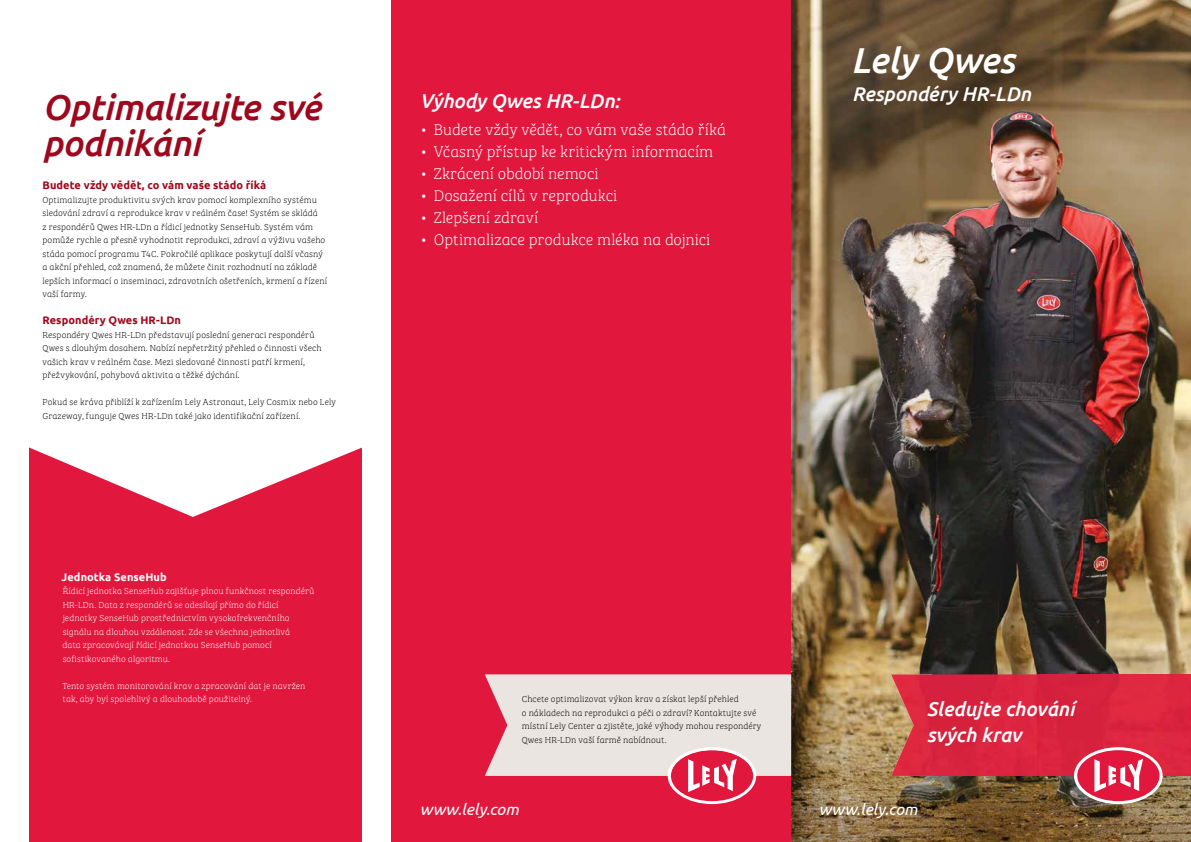
<style>
.page{position:relative;width:1191px;height:842px;background:#fff}
.page>*{position:absolute;margin:0;border:0;box-sizing:border-box;transform-origin:0 0}
.t1{font:italic 500 36px/36px "Ubuntu";letter-spacing:-.01em;color:#9e071c}
.t2{font:italic 500 36px "Ubuntu";letter-spacing:-.01em;color:#fff}
.t3{font:italic 500 20px/26px "Ubuntu";color:#fff}
.t4{font:16px "Bree Serif Th";letter-spacing:-.005em;color:#fff}
.t5{font:italic 16px "Ubuntu";color:#fff}
.t6{font:700 11px "Ubuntu";letter-spacing:.005em;color:#9e071c}
.t7{font:700 11px "Ubuntu";letter-spacing:.005em;color:#fff}
.t8{font:9px/13.5px "Bree Serif Th";letter-spacing:.01em;color:#000}
.t9{font:9px/13.5px "Bree Serif Th";letter-spacing:.01em;color:#fff}
</style>
<div class="page">
<div style="left:391px;top:0;width:400px;height:842px;background:#e1173d"></div>
<div style="left:28px;top:405px;width:335px;height:437px;background:#e1173d"></div>
<img style="left:791px;top:0;width:400px;height:561px">
<img style="left:791px;top:561px;width:266px;height:105px">
<img style="left:1057px;top:561px;width:134px;height:113px">
<img style="left:791px;top:666px;width:1px;height:176px">
<img style="left:1038px;top:666px;width:20px;height:8px">
<img style="left:933px;top:776px;width:258px;height:66px">
<img style="left:792px;top:638px;width:141px;height:204px">
<img style="left:932px;top:638px;width:106px;height:36px">
<img style="left:891px;top:674px;width:300px;height:102px">
<div style="left:958px;top:706px;width:80px;height:70px;background:#dc2440"></div>
<svg style="left:29px;top:405px;width:333px;height:112px;fill:#fff"></svg>
<svg style="left:1074px;top:747px;width:88px;height:57px"></svg>
<svg style="left:485px;top:674px;width:306px;height:130px"></svg>
<div style="left:362px;top:289px;width:28px;height:553px;background:#fff"></div>
<h1 class="t1" style="left:43px;top:88px;width:280px">Optimalizujte své podnikání</h1>
<h2 class="t3" style="left:420px;top:87px;width:201px">Výhody Qwes HR-LDn:</h2>
<h3 class="t4" style="left:420px;top:119px;width:308px">• Budete vždy vědět, co vám vaše stádo říká</h3>
<h3 class="t4" style="left:420px;top:141px;width:295px">• Včasný přístup ke kritickým informacím</h3>
<h3 class="t4" style="left:420px;top:163px;width:181px">• Zkrácení období nemoci</h3>
<h3 class="t4" style="left:420px;top:185px;width:199px">• Dosažení cílů v reprodukci</h3>
<h3 class="t4" style="left:420px;top:207px;width:120px">• Zlepšení zdraví</h3>
<h3 class="t4" style="left:420px;top:229px;width:292px">• Optimalizace produkce mléka na dojnici</h3>
<p class="t6" style="left:43px;top:178px;width:225px">Budete vždy vědět, co vám vaše stádo říká</p>
<p class="t8" style="left:43px;top:192px;width:286px">Optimalizujte produktivitu svých krav pomocí komplexního systému sledování zdraví a reprodukce krav v reálném čase! Systém se skládá<br>z respondérů Qwes HR-LDn a řídicí jednotky SenseHub. Systém vám pomůže rychle a přesně vyhodnotit reprodukci, zdraví a výživu vašeho stáda pomocí programu T4C. Pokročilé aplikace poskytují další včasný a akční přehled, což znamená, že můžete činit rozhodnutí na základě lepších informací o inseminaci, zdravotních ošetřeních, krmení a řízení vaší farmy.</p>
<p class="t6" style="left:43px;top:313px;width:140px">Respondéry Qwes HR-LDn</p>
<p class="t8" style="left:43px;top:327px;width:281px">Respondéry Qwes HR-LDn představují poslední generaci respondérů Qwes s dlouhým dosahem. Nabízí nepřetržitý přehled o činnosti všech vašich krav v reálném čase. Mezi sledované činnosti patří krmení, přežvykování, pohybová aktivita a těžké dýchání.</p>
<p class="t8" style="left:43px;top:395px;width:295px">Pokud se kráva přiblíží k zařízením Lely Astronaut, Lely Cosmix nebo Lely<br>Grazeway, funguje Qwes HR-LDn také jako identifikační zařízení.</p>
<p class="t7" style="left:62px;top:570px;width:107px">Jednotka SenseHub</p>
<p class="t9" style="left:63px;top:584px;width:253px">Řídicí jednotka SenseHub zajišťuje plnou funkčnost respondérů HR-LDn. Data z respondérů se odesílají přímo do řídicí jednotky SenseHub prostřednictvím vysokofrekvenčního signálu na dlouhou vzdálenost. Zde se všechna jednotlivá<br>data zpracovávají řídicí jednotkou SenseHub pomocí sofistikovaného algoritmu.</p>
<p class="t9" style="left:62px;top:678px;width:245px">Tento systém monitorování krav a zpracování dat je navržen tak, aby byl spolehlivý a dlouhodobě použitelný.</p>
<p class="t8" style="left:522px;top:692px;width:241px">Chcete optimalizovat výkon krav a získat lepší přehled<br>o nákladech na reprodukci a péči o zdraví? Kontaktujte své místní Lely Center a zjistěte, jaké výhody mohou respondéry Qwes HR-LDn vaší farmě nabídnout.</p>
<h1 class="t2" style="left:851px;top:38px;width:165px">Lely Qwes</h1>
<h2 class="t3" style="left:852px;top:80px;width:180px">Respondéry HR-LDn</h2>
<h2 class="t3" style="left:926px;top:695px;width:149px">Sledujte chování svých krav</h2>
<h3 class="t5" style="left:420px;top:800px;width:100px">www.lely.com</h3>
<h3 class="t5" style="left:818px;top:800px;width:100px">www.lely.com</h3>
</div>
